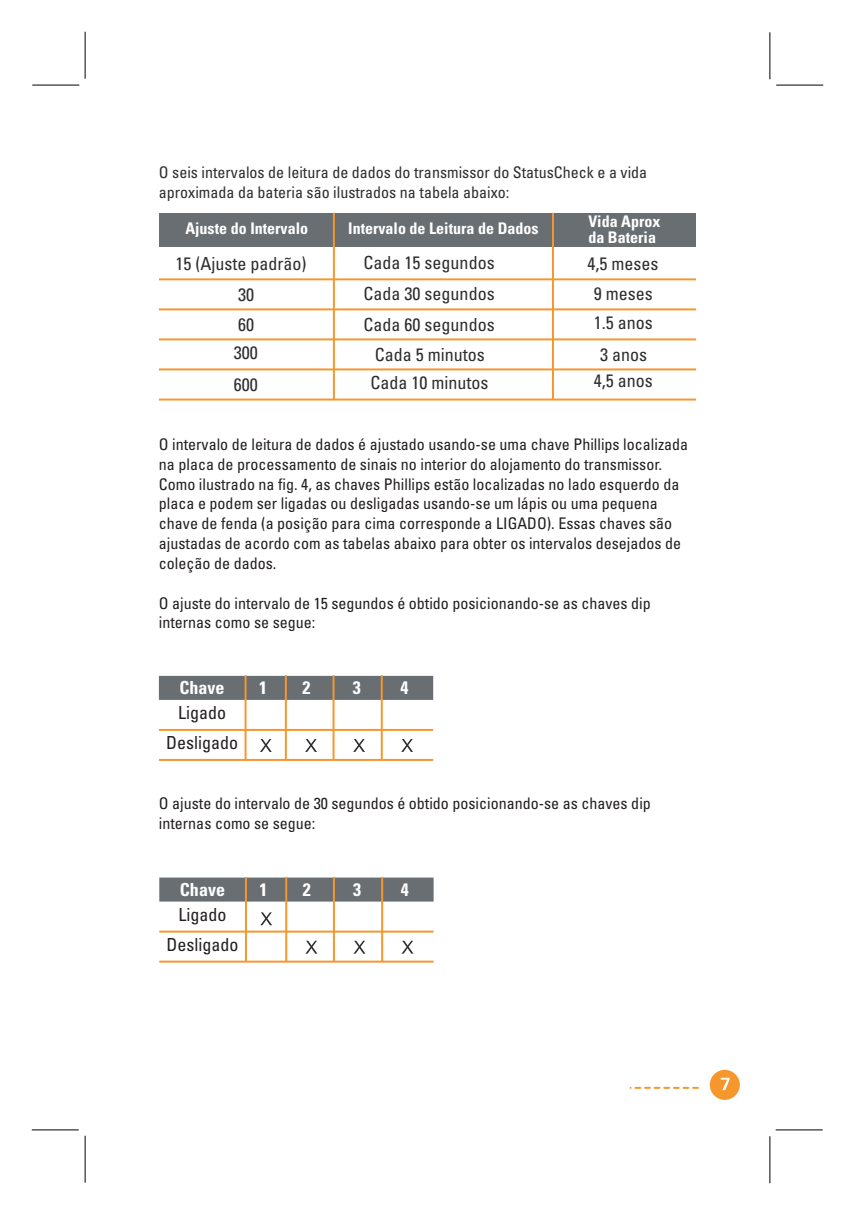
<style>
.page{position:relative;width:855px;height:1215px;background:#fff}
.page>*{position:absolute;margin:0;border:0;box-sizing:border-box;transform-origin:0 0}
.t1{font:condensed 18px/29.6px "Univers LT Std";color:#2c2d2d;text-align:center}
.t2{font:condensed 18px/29.6px "Univers LT Std";color:#231f20;text-align:center}
.t3{font:700 condensed 18px "Univers LT Std";color:#fff}
.t4{font:condensed 16px/19.8px "Univers LT Std";color:#231f20}
.t5{font:condensed 16px/19.8px "Univers LT Std";color:#2c2d2d}
.t6{font:700 condensed 16px/16.2px "Univers LT Std";color:#fff}
</style>
<div class="page">
<div style="left:709px;top:1069px;width:30px;height:30px;background:#f5972d;border-radius:50%"></div>
<svg style="left:629px;top:1086px;width:70px;height:3px"></svg>
<svg style="left:720px;top:1077px;width:9px;height:12px"></svg>
<hr style="left:159px;top:368px;width:536px;height:2px;background:#f5972d">
<hr style="left:159px;top:338px;width:536px;height:2px;background:#f5972d">
<hr style="left:159px;top:308px;width:536px;height:2px;background:#f5972d">
<hr style="left:159px;top:278px;width:536px;height:2px;background:#f5972d">
<div style="left:159px;top:675px;width:274px;height:24px;background:#696e72"></div>
<hr style="left:159px;top:758px;width:274px;height:2px;background:#f5972d">
<hr style="left:159px;top:728px;width:274px;height:2px;background:#f5972d">
<svg style="left:260px;top:739px;width:11px;height:12px"></svg>
<svg style="left:305px;top:739px;width:12px;height:12px"></svg>
<svg style="left:354px;top:739px;width:11px;height:12px"></svg>
<svg style="left:402px;top:739px;width:11px;height:12px"></svg>
<div style="left:159px;top:877px;width:274px;height:24px;background:#696e72"></div>
<hr style="left:159px;top:960px;width:274px;height:2px;background:#f5972d">
<hr style="left:159px;top:930px;width:274px;height:2px;background:#f5972d">
<svg style="left:260px;top:912px;width:12px;height:13px"></svg>
<svg style="left:306px;top:940px;width:11px;height:13px"></svg>
<svg style="left:354px;top:940px;width:11px;height:13px"></svg>
<svg style="left:402px;top:940px;width:11px;height:13px"></svg>
<div style="left:159px;top:213px;width:536px;height:33px;background:#696e72"></div>
<hr style="left:333px;top:213px;width:2px;height:186px;background:#f5972d">
<hr style="left:551px;top:213px;width:2px;height:186px;background:#f5972d">
<hr style="left:159px;top:398px;width:536px;height:2px;background:#f5972d">
<hr style="left:244px;top:675px;width:2px;height:84px;background:#f5972d">
<hr style="left:285px;top:675px;width:2px;height:84px;background:#f5972d">
<hr style="left:332px;top:675px;width:2px;height:84px;background:#f5972d">
<hr style="left:380px;top:675px;width:2px;height:84px;background:#f5972d">
<hr style="left:245px;top:876px;width:2px;height:85px;background:#f5972d">
<hr style="left:285px;top:876px;width:2px;height:85px;background:#f5972d">
<hr style="left:333px;top:876px;width:2px;height:85px;background:#f5972d">
<hr style="left:381px;top:876px;width:2px;height:85px;background:#f5972d">
<hr style="left:84px;top:32px;width:2px;height:47px;background:#231f20">
<hr style="left:32px;top:84px;width:47px;height:2px;background:#231f20">
<hr style="left:32px;top:1128px;width:47px;height:2px;background:#231f20">
<hr style="left:84px;top:1135px;width:2px;height:47px;background:#231f20">
<hr style="left:768px;top:1135px;width:2px;height:47px;background:#231f20">
<hr style="left:775px;top:1128px;width:47px;height:2px;background:#231f20">
<hr style="left:775px;top:84px;width:47px;height:2px;background:#231f20">
<hr style="left:768px;top:32px;width:2px;height:47px;background:#231f20">
<p class="t5" style="left:159px;top:164px;width:489px">O seis intervalos de leitura de dados do transmissor do StatusCheck e a vida aproximada da bateria são ilustrados na tabela abaixo:</p>
<p class="t6" style="left:185px;top:222px;width:124px">Ajuste do Intervalo</p>
<p class="t6" style="left:348px;top:222px;width:192px">Intervalo de Leitura de Dados</p>
<p class="t6" style="left:588px;top:215px;width:73px">Vida Aprox da Bateria</p>
<p class="t1" style="left:175px;top:251px;width:132px">15 (Ajuste padrão)</p>
<p class="t1" style="left:363px;top:250px;width:132px">Cada 15 segundos</p>
<p class="t1" style="left:587px;top:251px;width:72px">4,5 meses<br>9 meses<br>1.5 anos</p>
<p class="t1" style="left:593px;top:343px;width:60px;line-height:26px">3 anos<br>4,5 anos</p>
<p class="t1" style="left:363px;top:280px;width:132px;line-height:30.8px">Cada 30 segundos<br>Cada 60 segundos<br>Cada 5 minutos</p>
<p class="t1" style="left:370px;top:370px;width:119px">Cada 10 minutos</p>
<p class="t1" style="left:238px;top:282px;width:17px;text-align:left">30<br>60</p>
<p class="t1" style="left:234px;top:338px;width:25px;line-height:32.4px;text-align:left">300<br>600</p>
<p class="t4" style="left:159px;top:436px;width:530px">O intervalo de leitura de dados é ajustado usando-se uma chave Phillips localizada na placa de processamento de sinais no interior do alojamento do transmissor.<br>Como ilustrado na fig. 4, as chaves Phillips estão localizadas no lado esquerdo da placa e podem ser ligadas ou desligadas usando-se um lápis ou uma pequena chave de fenda (a posição para cima corresponde a LIGADO). Essas chaves são ajustadas de acordo com as tabelas abaixo para obter os intervalos desejados de coleção de dados.</p>
<p class="t4" style="left:159px;top:595px;width:493px">O ajuste do intervalo de 15 segundos é obtido posicionando-se as chaves dip internas como se segue:</p>
<p class="t3" style="left:179px;top:681px;width:46px">Chave</p>
<p class="t3" style="left:259px;top:680px;width:9px">1</p>
<p class="t3" style="left:302px;top:681px;width:9px">2</p>
<p class="t3" style="left:352px;top:681px;width:9px">3</p>
<p class="t3" style="left:400px;top:681px;width:9px">4</p>
<p class="t2" style="left:166px;top:700px;width:73px">Ligado<br>Desligado</p>
<p class="t4" style="left:159px;top:795px;width:493px">O ajuste do intervalo de 30 segundos é obtido posicionando-se as chaves dip internas como se segue:</p>
<p class="t3" style="left:180px;top:882px;width:46px">Chave</p>
<p class="t3" style="left:259px;top:882px;width:9px">1</p>
<p class="t3" style="left:303px;top:882px;width:9px">2</p>
<p class="t3" style="left:353px;top:882px;width:9px">3</p>
<p class="t3" style="left:400px;top:882px;width:9px">4</p>
<p class="t2" style="left:166px;top:901px;width:73px">Ligado<br>Desligado</p>
</div>
